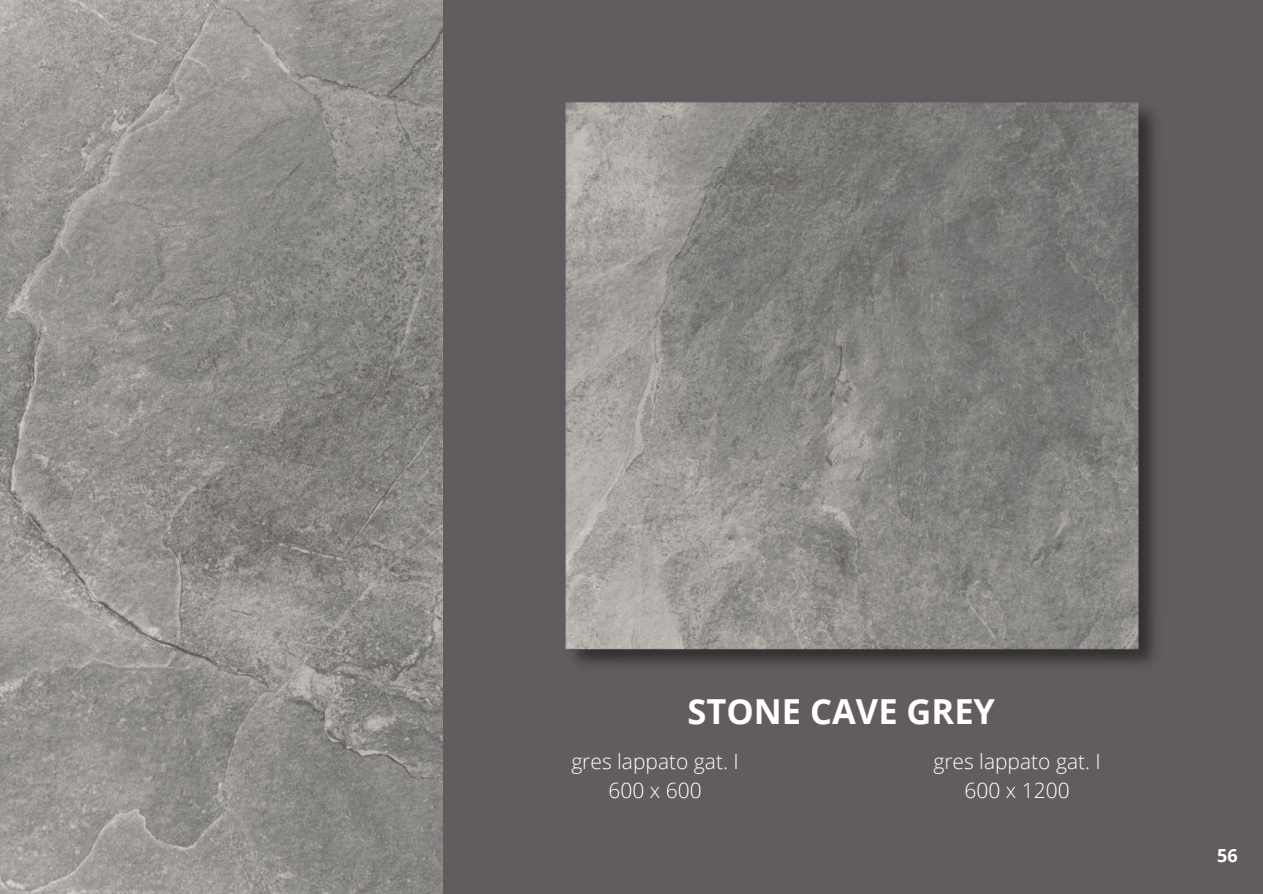
<style>
.page{position:relative;width:1263px;height:894px;background:#fff}
.page>*{position:absolute;margin:0;border:0;box-sizing:border-box;transform-origin:0 0}
.t1{font:700 34.5px "Open Sans";color:#fff}
.t2{font:300 21px/29.2px "Open Sans";color:#fff;text-align:center}
.t3{font:700 18px "Open Sans";color:#fff}
</style>
<div class="page">
<div style="left:0;top:0;width:1263px;height:893px;background:#625c60"></div>
<img style="left:0;top:0;width:442px;height:893px">
<img style="left:565px;top:102px;width:590px;height:563px">
<h1 class="t1" style="left:687px;top:686px;width:309px">STONE CAVE GREY</h1>
<p class="t2" style="left:571px;top:746px;width:169px">gres lappato gat. I<br>600 x 600</p>
<p class="t2" style="left:933px;top:746px;width:169px">gres lappato gat. I<br>600 x 1200</p>
<p class="t3" style="left:1217px;top:842px;width:22px">56</p>
</div>
